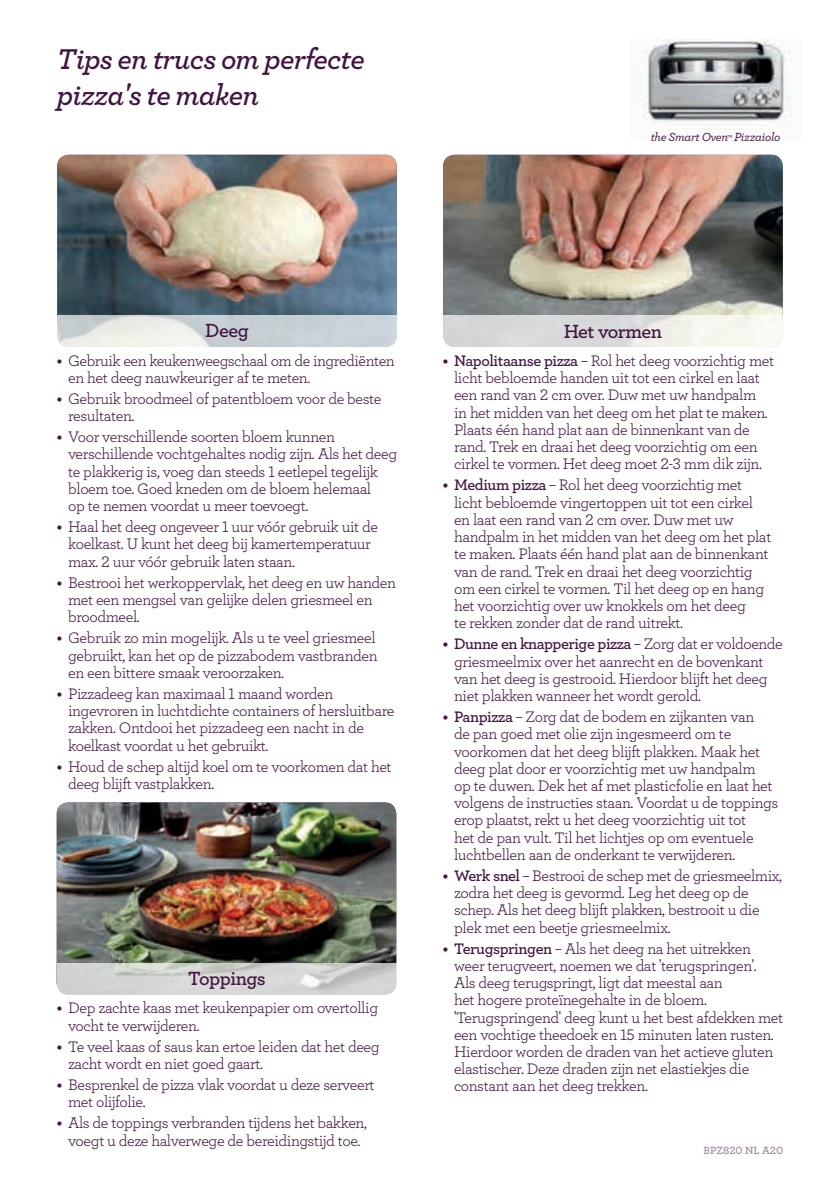
<style>
.page{position:relative;width:840px;height:1191px;background:#fff}
.page>*{position:absolute;margin:0;border:0;box-sizing:border-box;transform-origin:0 0}
.t1{font:30px/36px "Archer Semibold LF Italic";letter-spacing:-.025em;color:#421540}
.t2{font:20px "Archer Semibold LF";letter-spacing:-.025em;color:#421540}
.t3{font:16px/17.2px "Archer Book LF";letter-spacing:-.025em;color:#421540}
.t4{font:16px "Archer Semibold LF";letter-spacing:-.03em;color:#421540}
.t5{font:12.4px "Archer Medium LF Italic";letter-spacing:-.025em;color:#421540}
.t6{font:11px "Archer Semibold LF";color:#9c879d}
.s1{font-size:8.8px}
.s2{font-family:"Archer Bold LF"}
.s3{font-family:"Archer Semibold LF"}
.s4{font-family:"Archer Book LF"}
</style>
<div class="page">
<img style="left:57px;top:155px;width:339px;height:160px">
<svg style="left:57px;top:315px;width:339px;height:32px;background:#d3d8da"></svg>
<img style="left:57px;top:802px;width:339px;height:161px">
<svg style="left:57px;top:963px;width:339px;height:32px;background:#d1d3d2"></svg>
<img style="left:443px;top:155px;width:339px;height:160px">
<svg style="left:443px;top:315px;width:339px;height:32px;fill:#dadbdb"></svg>
<img style="left:641px;top:40px;width:151px;height:86px">
<h1 class="t1" style="left:57px;top:41px;width:309px">Tips en trucs om perfecte pizza's te maken</h1>
<p class="t5" style="left:650px;top:129px;width:131px">the Smart Oven<span class="s1">™</span> Pizzaiolo</p>
<p class="t2" style="left:205px;top:318px;width:45px">Deeg</p>
<p class="t3" style="left:68px;top:351px;width:328px;text-indent:-11px"><span class="s2">•</span> Gebruik een keukenweegschaal om de ingrediënten en het deeg nauwkeuriger af te meten.</p>
<p class="t3" style="left:68px;top:389px;width:315px;text-indent:-11px"><span class="s2">•</span> Gebruik broodmeel of patentbloem voor de beste resultaten.</p>
<p class="t3" style="left:68px;top:428px;width:330px;text-indent:-11px"><span class="s2">•</span> Voor verschillende soorten bloem kunnen verschillende vochtgehaltes nodig zijn. Als het deeg te plakkerig is, voeg dan steeds 1 eetlepel tegelijk bloem toe. Goed kneden om de bloem helemaal<br>op te nemen voordat u meer toevoegt.</p>
<p class="t3" style="left:68px;top:518px;width:311px;text-indent:-11px"><span class="s2">•</span> Haal het deeg ongeveer 1 uur vóór gebruik uit de koelkast. U kunt het deeg bij kamertemperatuur max. 2 uur vóór gebruik laten staan.</p>
<p class="t3" style="left:68px;top:573px;width:329px;text-indent:-11px"><span class="s2">•</span> Bestrooi het werkoppervlak, het deeg en uw handen met een mengsel van gelijke delen griesmeel en broodmeel.</p>
<p class="t3" style="left:68px;top:629px;width:311px;text-align:justify;text-indent:-11px"><span class="s2">•</span> Gebruik zo min mogelijk. Als u te veel griesmeel gebruikt, kan het op de pizzabodem vastbranden en een bittere smaak veroorzaken.</p>
<p class="t3" style="left:68px;top:684px;width:328px;text-indent:-11px"><span class="s2">•</span> Pizzadeeg kan maximaal 1 maand worden ingevroren in luchtdichte containers of hersluitbare zakken. Ontdooi het pizzadeeg een nacht in de koelkast voordat u het gebruikt.</p>
<p class="t3" style="left:68px;top:757px;width:325px;text-indent:-11px"><span class="s2">•</span> Houd de schep altijd koel om te voorkomen dat het deeg blijft vastplakken.</p>
<p class="t2" style="left:188px;top:965px;width:79px">Toppings</p>
<p class="t3" style="left:68px;top:999px;width:311px;text-indent:-11px"><span class="s2">•</span> Dep zachte kaas met keukenpapier om overtollig vocht te verwijderen.</p>
<p class="t3" style="left:68px;top:1037px;width:313px;text-indent:-11px"><span class="s2">•</span> Te veel kaas of saus kan ertoe leiden dat het deeg zacht wordt en niet goed gaart.</p>
<p class="t3" style="left:68px;top:1075px;width:308px;text-indent:-11px"><span class="s2">•</span> Besprenkel de pizza vlak voordat u deze serveert met olijfolie.</p>
<p class="t3" style="left:57px;top:1114px;width:312px;text-align:center"><span class="s2">•</span> Als de toppings verbranden tijdens het bakken, voegt u deze halverwege de bereidingstijd toe.</p>
<p class="t2" style="left:563px;top:318px;width:100px">Het vormen</p>
<p class="t3" style="left:454px;top:352px;width:321px;text-indent:-11px"><span class="s2">•</span> <span class="s3">Napolitaanse pizza</span> – Rol het deeg voorzichtig met licht bebloemde handen uit tot een cirkel en laat een rand van 2 cm over. Duw met uw handpalm<br>in het midden van het deeg om het plat te maken.<br>Plaats één hand plat aan de binnenkant van de rand. Trek en draai het deeg voorzichtig om een cirkel te vormen. Het deeg moet 2-3 mm dik zijn.</p>
<p class="t3" style="left:454px;top:476px;width:319px;text-indent:-11px"><span class="s2">•</span> <span class="s3">Medium pizza</span> – Rol het deeg voorzichtig met licht bebloemde vingertoppen uit tot een cirkel en laat een rand van 2 cm over. Duw met uw handpalm in het midden van het deeg om het plat te maken. Plaats één hand plat aan de binnenkant van de rand. Trek en draai het deeg voorzichtig om een cirkel te vormen. Til het deeg op en hang het voorzichtig over uw knokkels om het deeg<br>te rekken zonder dat de rand uitrekt.</p>
<p class="t4" style="left:442px;top:634px;width:341px"><span class="s2">•</span> Dunne en knapperige pizza <span class="s4">– Zorg dat er voldoende</span></p>
<p class="t3" style="left:454px;top:652px;width:315px">griesmeelmix over het aanrecht en de bovenkant van het deeg is gestrooid. Hierdoor blijft het deeg niet plakken wanneer het wordt gerold.</p>
<p class="t3" style="left:454px;top:707px;width:325px;text-indent:-11px"><span class="s2">•</span> <span class="s3">Panpizza</span> – Zorg dat de bodem en zijkanten van<br>de pan goed met olie zijn ingesmeerd om te voorkomen dat het deeg blijft plakken. Maak het deeg plat door er voorzichtig met uw handpalm<br>op te duwen. Dek het af met plasticfolie en laat het volgens de instructies staan. Voordat u de toppings erop plaatst, rekt u het deeg voorzichtig uit tot<br>het de pan vult. Til het lichtjes op om eventuele luchtbellen aan de onderkant te verwijderen.</p>
<p class="t3" style="left:454px;top:866px;width:329px;text-indent:-11px"><span class="s2">•</span> <span class="s3">Werk snel</span> – Bestrooi de schep met de griesmeelmix, zodra het deeg is gevormd. Leg het deeg op de schep. Als het deeg blijft plakken, bestrooit u die plek met een beetje griesmeelmix.</p>
<p class="t3" style="left:454px;top:939px;width:330px;text-indent:-11px"><span class="s2">•</span> <span class="s3">Terugspringen</span> – Als het deeg na het uitrekken weer terugveert, noemen we dat 'terugspringen'.<br>Als deeg terugspringt, ligt dat meestal aan<br>het hogere proteïnegehalte in de bloem. 'Terugspringend' deeg kunt u het best afdekken met een vochtige theedoek en 15 minuten laten rusten.<br>Hierdoor worden de draden van het actieve gluten elastischer. Deze draden zijn net elastiekjes die constant aan het deeg trekken.</p>
<p class="t6" style="left:703px;top:1143px;width:81px">BPZ820 NL A20</p>
</div>
